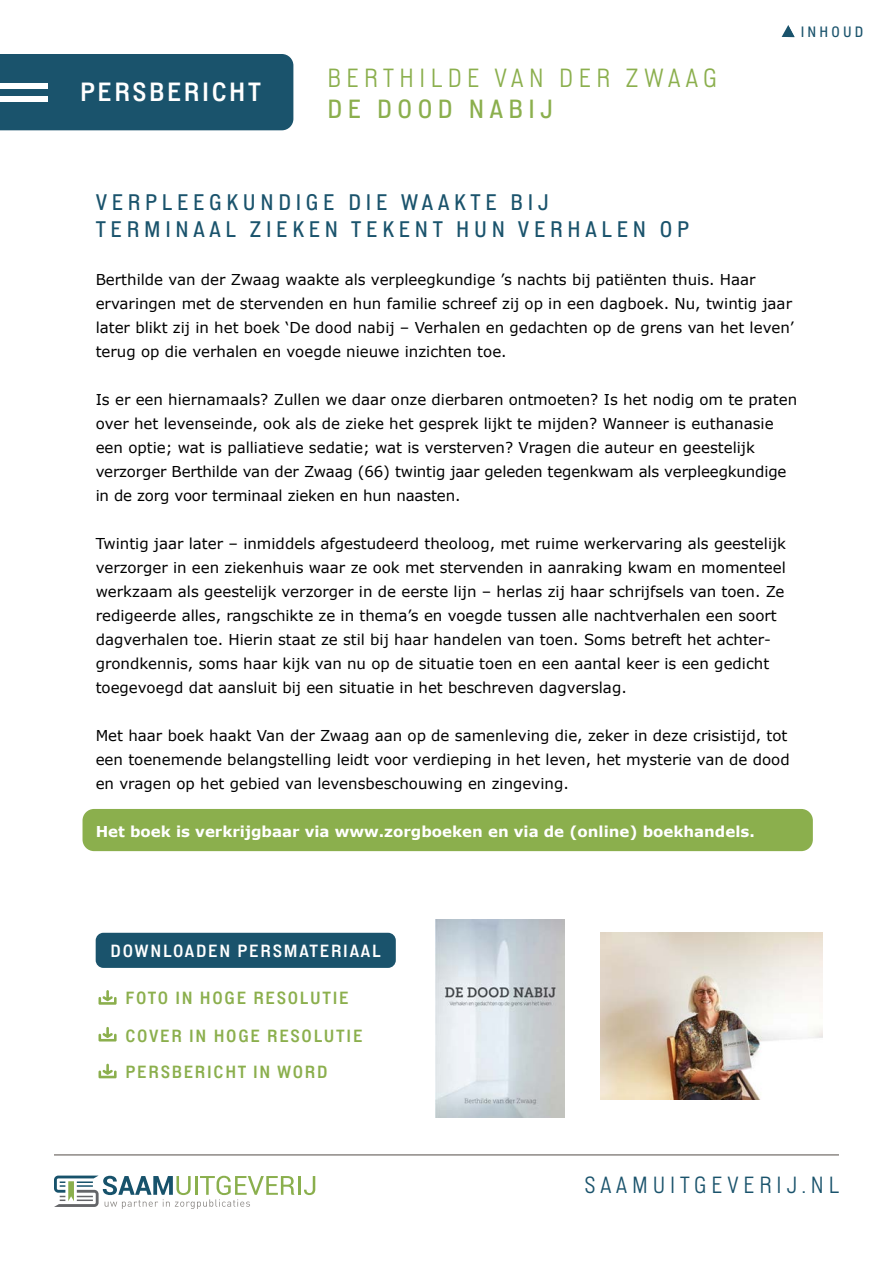
<style>
.page{position:relative;width:893px;height:1263px;background:#fff}
.page>*{position:absolute;margin:0;border:0;box-sizing:border-box;transform-origin:0 0}
.t1{font:300 26.25px "Lorimer No 2";letter-spacing:.21em;color:#8baf4d}
.t2{font:600 26.25px "Lorimer No 2";letter-spacing:.1em;color:#fff}
.t3{font:500 26.25px "Lorimer No 2";letter-spacing:.21em;color:#8baf4d}
.t4{font:300 23.4px "Lorimer No 2";letter-spacing:.21em;color:#1a536c}
.t5{font:500 22.5px/27px "Lorimer No 2";letter-spacing:.21em;color:#1a536c}
.t6{font:600 17.55px/37px "Lorimer No 2";letter-spacing:.1em;color:#8baf4d}
.t7{font:600 17.55px "Lorimer No 2";letter-spacing:.1em;color:#fff}
.t8{font:15px/24px "Verdana";color:#000}
.t9{font:700 15px "Verdana";color:#fff}
.t10{font:500 15px "Lorimer No 2";letter-spacing:.21em;color:#1a536c}
</style>
<div class="page">
<svg style="left:54px;top:1175px;width:261px;height:34px"></svg>
<hr style="left:54px;top:1154px;width:785px;height:1px;background:#544d48">
<svg style="left:782px;top:25px;width:12px;height:12px"></svg>
<div style="left:83px;top:809px;width:730px;height:42px;background:#8baf4d;border-radius:12px"></div>
<div style="left:0;top:54px;width:293px;height:76px;background:#1a536c"></div>
<div style="left:0;top:83px;width:47px;height:5px;background:#fff"></div>
<div style="left:0;top:96px;width:47px;height:5px;background:#fff"></div>
<div style="left:96px;top:933px;width:300px;height:35px;background:#1a536c;border-radius:8px"></div>
<svg style="left:99px;top:990px;width:18px;height:15px"></svg>
<svg style="left:99px;top:1027px;width:18px;height:14px"></svg>
<svg style="left:99px;top:1064px;width:18px;height:14px"></svg>
<img style="left:435px;top:919px;width:130px;height:198px">
<img style="left:601px;top:933px;width:222px;height:166px">
<h1 class="t2" style="left:80px;top:77px;width:182px">PERSBERICHT</h1>
<h1 class="t1" style="left:327px;top:63px;width:391px">BERTHILDE VAN DER ZWAAG</h1>
<h1 class="t3" style="left:327px;top:95px;width:227px">DE DOOD NABIJ</h1>
<p class="t10" style="left:801px;top:23px;width:64px">INHOUD</p>
<h3 class="t5" style="left:96px;top:189px;width:595px">VERPLEEGKUNDIGE DIE WAAKTE BIJ<br>TERMINAAL ZIEKEN TEKENT HUN VERHALEN OP</h3>
<p class="t8" style="left:96px;top:268px;width:700px">Berthilde van der Zwaag waakte als verpleegkundige ’s nachts bij patiënten thuis. Haar ervaringen met de stervenden en hun familie schreef zij op in een dagboek. Nu, twintig jaar later blikt zij in het boek ‘De dood nabij – Verhalen en gedachten op de grens van het leven’ terug op die verhalen en voegde nieuwe inzichten toe.</p>
<p class="t8" style="left:96px;top:388px;width:703px">Is er een hiernamaals? Zullen we daar onze dierbaren ontmoeten? Is het nodig om te praten over het levenseinde, ook als de zieke het gesprek lijkt te mijden? Wanneer is euthanasie een optie; wat is palliatieve sedatie; wat is versterven? Vragen die auteur en geestelijk verzorger Berthilde van der Zwaag (66) twintig jaar geleden tegenkwam als verpleegkundige in de zorg voor terminaal zieken en hun naasten.</p>
<p class="t8" style="left:96px;top:532px;width:692px">Twintig jaar later – inmiddels afgestudeerd theoloog, met ruime werkervaring als geestelijk verzorger in een ziekenhuis waar ze ook met stervenden in aanraking kwam en momenteel werkzaam als geestelijk verzorger in de eerste lijn – herlas zij haar schrijfsels van toen. Ze redigeerde alles, rangschikte ze in thema’s en voegde tussen alle nachtverhalen een soort dagverhalen toe. Hierin staat ze stil bij haar handelen van toen. Soms betreft het achter&shy;grondkennis, soms haar kijk van nu op de situatie toen en een aantal keer is een gedicht toegevoegd dat aansluit bij een situatie in het beschreven dagverslag.</p>
<p class="t8" style="left:96px;top:724px;width:695px">Met haar boek haakt Van der Zwaag aan op de samenleving die, zeker in deze crisistijd, tot een toenemende belangstelling leidt voor verdieping in het leven, het mysterie van de dood en vragen op het gebied van levensbeschouwing en zingeving.</p>
<p class="t9" style="left:96px;top:822px;width:661px">Het boek is verkrijgbaar via www.zorgboeken en via de (online) boekhandels.</p>
<p class="t7" style="left:111px;top:941px;width:271px">DOWNLOADEN PERSMATERIAAL</p>
<p class="t6" style="left:126px;top:979px;width:238px">FOTO IN HOGE RESOLUTIE<br>COVER IN HOGE RESOLUTIE<br>PERSBERICHT IN WORD</p>
<h2 class="t4" style="left:585px;top:1171px;width:256px">SAAMUITGEVERIJ.NL</h2>
</div>
